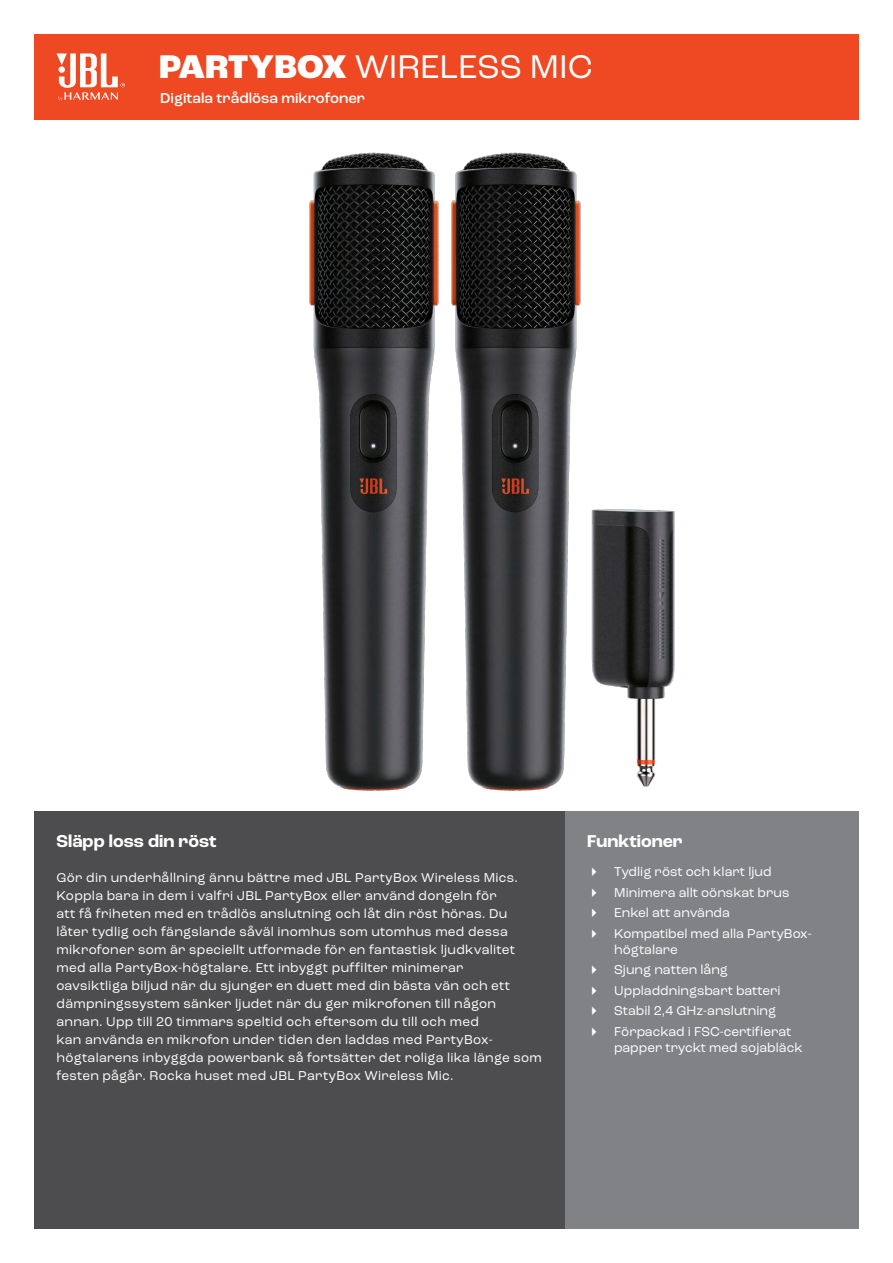
<style>
.page{position:relative;width:893px;height:1263px;background:#fff}
.page>*{position:absolute;margin:0;border:0;box-sizing:border-box;transform-origin:0 0}
.t1{font:34.5px "Roc Grotesk";color:#fff}
.t2{font:700 18px "Roc Grotesk";color:#fff}
.t3{font:500 15px "Roc Grotesk";color:#fff}
.t4{font:13.5px/18px "Roc Grotesk";letter-spacing:.02em;color:#fff}
.t5{font:13.5px/20.4px "Roc Grotesk";color:#fff}
.s1{font-weight:800}
</style>
<div class="page">
<img style="left:281px;top:119px;width:412px;height:672px">
<div style="left:565px;top:811px;width:294px;height:418px;background:#808285"></div>
<div style="left:34px;top:811px;width:531px;height:418px;background:#4d4d4f"></div>
<div style="left:34px;top:34px;width:825px;height:85px;background:#ef4923"></div>
<svg style="left:57px;top:53px;width:68px;height:48px"></svg>
<h1 class="t1" style="left:159px;top:46px;width:435px"><span class="s1">PARTYBOX</span> WIRELESS MIC</h1>
<p class="t3" style="left:160px;top:89px;width:206px">Digitala trådlösa mikrofoner</p>
<h2 class="t2" style="left:57px;top:830px;width:162px">Släpp loss din röst</h2>
<p class="t4" style="left:57px;top:869px;width:487px">Gör din underhållning ännu bättre med JBL PartyBox Wireless Mics.<br>Koppla bara in dem i valfri JBL PartyBox eller använd dongeln för<br>att få friheten med en trådlös anslutning och låt din röst höras. Du låter tydlig och fängslande såväl inomhus som utomhus med dessa mikrofoner som är speciellt utformade för en fantastisk ljudkvalitet med alla PartyBox-högtalare. Ett inbyggt puffilter minimerar<br>oavsiktliga biljud när du sjunger en duett med din bästa vän och ett dämpningssystem sänker ljudet när du ger mikrofonen till någon annan. Upp till 20 timmars speltid och eftersom du till och med<br>kan använda en mikrofon under tiden den laddas med PartyBox&shy;högtalarens inbyggda powerbank så fortsätter det roliga lika länge som festen pågår. Rocka huset med JBL PartyBox Wireless Mic.</p>
<h2 class="t2" style="left:587px;top:830px;width:97px">Funktioner</h2>
<p class="t5" style="left:614px;top:862px;width:199px">Tydlig röst och klart ljud<br>Minimera allt oönskat brus<br>Enkel att använda<br>Kompatibel med alla PartyBox-</p>
<p class="t5" style="left:614px;top:939px;width:179px">högtalare<br>Sjung natten lång<br>Uppladdningsbart batteri<br>Stabil 2,4 GHz-anslutning<br>Förpackad i FSC-certifierat</p>
<p class="t5" style="left:614px;top:1037px;width:190px">papper tryckt med sojabläck</p>
</div>
